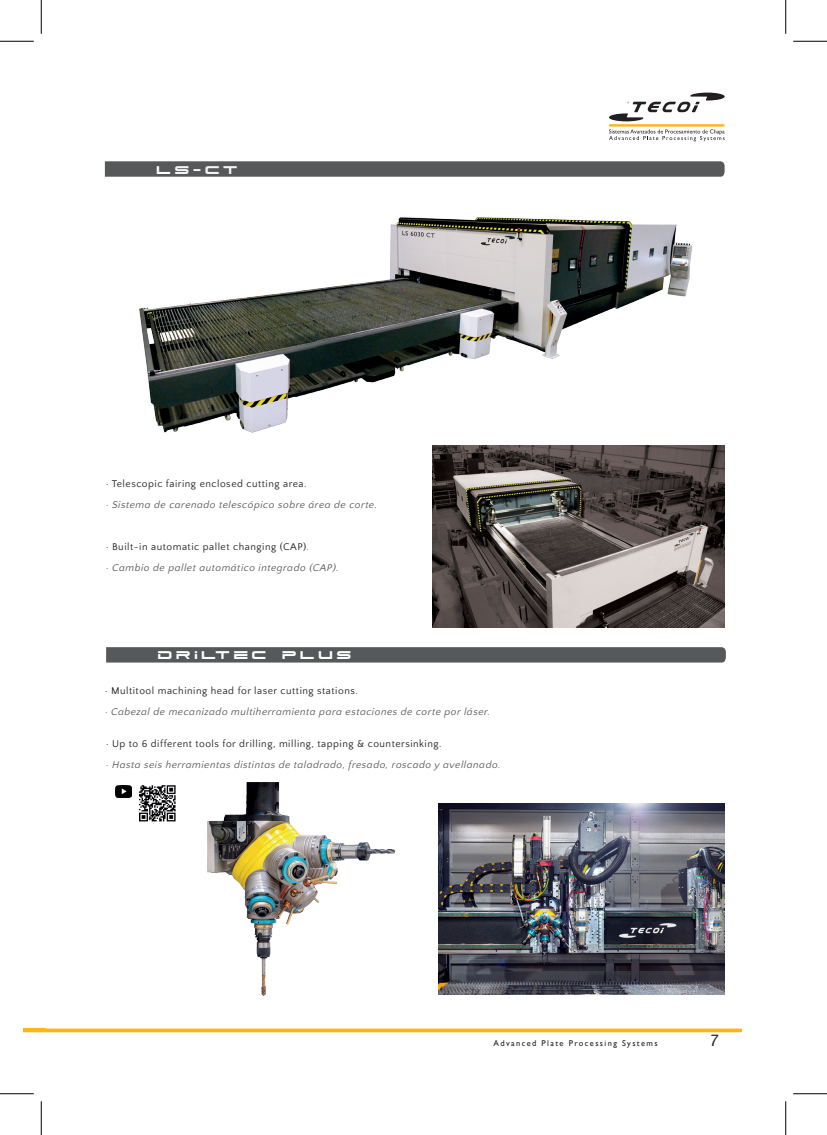
<style>
.page{position:relative;width:827px;height:1135px;background:#fff}
.page>*{position:absolute;margin:0;border:0;box-sizing:border-box;transform-origin:0 0}
.t1{font:17px "Quattrocento Sans";color:#231f20}
.t2{font:15px "Dodger Title";color:#fff;scale:1.04 1}
.t3{font:15px "Dodger Title";color:#f2f3f4;scale:1.04 1}
.t4{font:italic 10.25px/21px "Quattrocento Sans";letter-spacing:.05em;color:#57585a}
.t5{font:10.25px "Quattrocento Sans";letter-spacing:.05em;color:#231f20}
.t6{font:8.38px "Gill Sans";letter-spacing:.165em;color:#231f20}
.s1{color:#fff}
.s2{font-style:normal;color:#231f20}
</style>
<div class="page">
<img style="left:139px;top:217px;width:553px;height:235px">
<img style="left:433px;top:445px;width:292px;height:182px">
<svg style="left:105px;top:161px;width:619px;height:16px;background:#5d5e60"></svg>
<svg style="left:609px;top:93px;width:115px;height:48px"></svg>
<svg style="left:106px;top:647px;width:620px;height:15px;background:#595a5c"></svg>
<img style="left:207px;top:782px;width:188px;height:213px">
<img style="left:139px;top:785px;width:36px;height:37px">
<img style="left:438px;top:803px;width:286px;height:191px">
<img style="left:115px;top:785px;width:17px;height:12px">
<svg style="left:24px;top:1028px;width:718px;height:4px;background:#fcbf3a"></svg>
<hr style="left:0;top:41px;width:34px;height:1px;background:#000">
<hr style="left:793px;top:41px;width:34px;height:1px;background:#000">
<hr style="left:0;top:1093px;width:34px;height:1px;background:#000">
<hr style="left:793px;top:1093px;width:34px;height:1px;background:#000">
<hr style="left:41px;top:0;width:1px;height:34px;background:#000">
<hr style="left:41px;top:1101px;width:1px;height:34px;background:#000">
<hr style="left:785px;top:0;width:1px;height:34px;background:#000">
<hr style="left:785px;top:1101px;width:1px;height:34px;background:#000">
<h2 class="t3" style="left:155px;top:163px;width:83px"><span class="s1">L</span>S-CT</h2>
<p class="t5" style="left:106px;top:479px;width:202px">· Telescopic fairing enclosed cutting area.</p>
<p class="t4" style="left:106px;top:495px;width:272px">· Sistema de carenado telescópico sobre área de corte.</p>
<p class="t4" style="left:106px;top:537px;width:234px"><span class="s2">· Built-in automatic pallet changing (CAP)</span>.<br>· Cambio de pallet automático integrado (CAP).</p>
<h2 class="t2" style="left:156px;top:649px;width:191px">DRILTEC PLUS</h2>
<p class="t5" style="left:105px;top:685px;width:254px">· Multitool machining head for laser cutting stations.</p>
<p class="t4" style="left:105px;top:701px;width:386px">· Cabezal de mecanizado multiherramienta para estaciones de corte por láser.</p>
<p class="t5" style="left:106px;top:738px;width:337px">· Up to 6 different tools for drilling, milling, tapping &amp; countersinking.</p>
<p class="t4" style="left:106px;top:754px;width:396px">· Hasta seis herramientas distintas de taladrado, fresado, roscado y avellanado.</p>
<p class="t6" style="left:493px;top:1039px;width:166px">Advanced Plate Processing Systems</p>
<h1 class="t1" style="left:710px;top:1032px;width:9px">7</h1>
</div>
